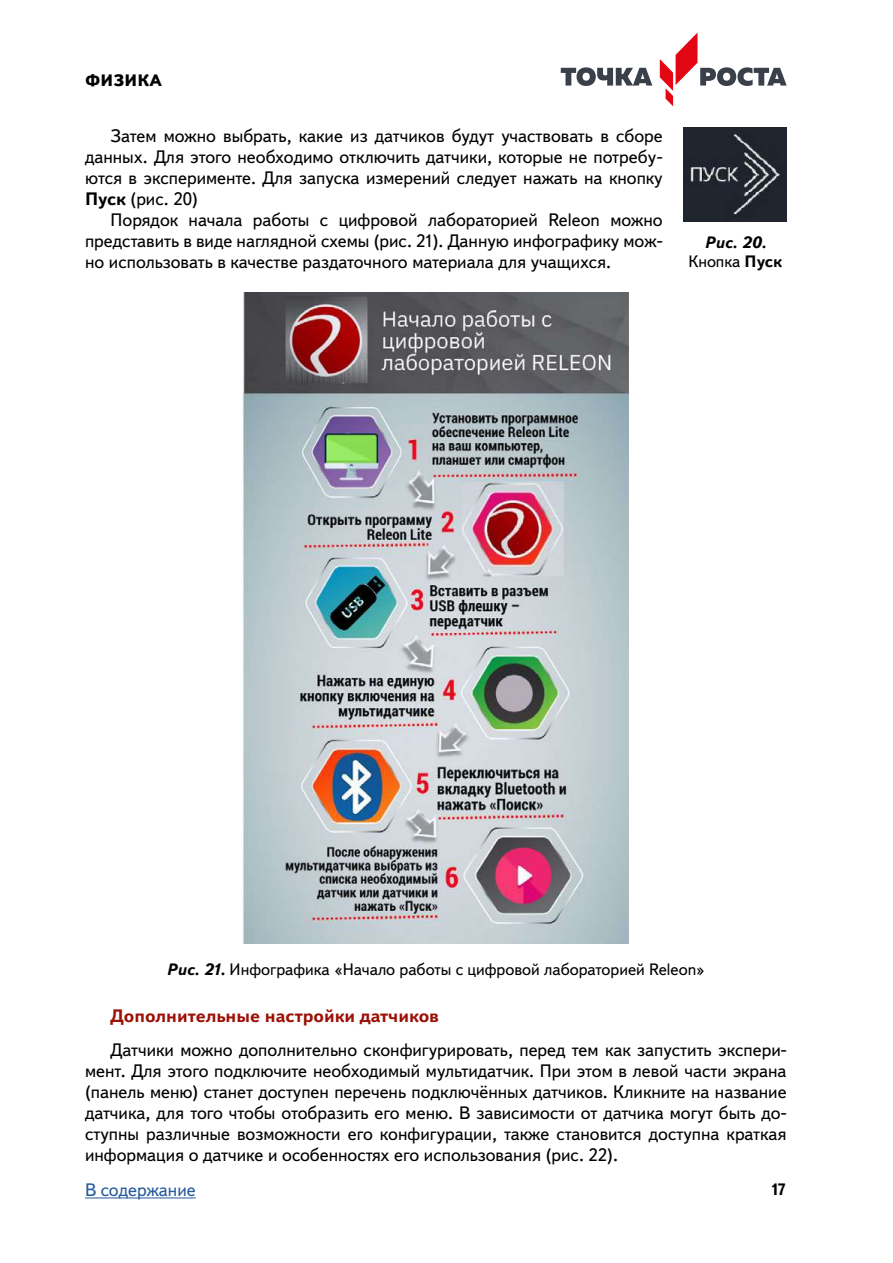
<style>
.page{position:relative;width:893px;height:1263px;background:#fff}
.page>*{position:absolute;margin:0;border:0;box-sizing:border-box;transform-origin:0 0}
.t1{font:18px/21px "Textbook New";color:#000;text-align:justify}
.t2{font:700 18px "Textbook New";color:#9c1006}
.t3{font:18px "Textbook New";color:#275b9b}
.t4{font:16.5px "Textbook New";color:#000}
.t5{font:italic 700 16.5px/19.5px "Textbook New";color:#000;text-align:center}
.t6{font:800 16.5px "Textbook New";letter-spacing:.01em;color:#000}
.t7{font:700 16.5px "Textbook New";color:#000}
.s1{font-weight:700}
.s2{font-weight:400;font-style:normal}
.s3{font-style:normal}
.s4{font-weight:700;font-style:italic}
</style>
<div class="page">
<hr style="left:85px;top:1197px;width:111px;height:1px;background:#275b9b">
<svg style="left:561px;top:67px;width:91px;height:19px"></svg>
<svg style="left:660px;top:32px;width:127px;height:74px"></svg>
<img style="left:243px;top:292px;width:386px;height:651px">
<img style="left:684px;top:128px;width:103px;height:94px">
<p class="t6" style="left:85px;top:70px;width:78px">ФИЗИКА</p>
<p class="t1" style="left:85px;top:125px;width:579px;text-indent:26px">Затем можно выбрать, какие из датчиков будут участвовать в сборе данных. Для этого необходимо отключить датчики, которые не потребу&shy;ются в эксперименте. Для запуска измерений следует нажать на кнопку <span class="s1">Пуск</span> (рис. 20)</p>
<p class="t1" style="left:85px;top:209px;width:579px;text-indent:26px">Порядок начала работы с цифровой лабораторией Releon можно представить в виде наглядной схемы (рис. 21). Данную инфографику мож&shy;но использовать в качестве раздаточного материала для учащихся.</p>
<p class="t5" style="left:689px;top:232px;width:95px">Рис. 20.<br><span class="s2">Кнопка</span> <span class="s3">Пуск</span></p>
<p class="t4" style="left:167px;top:959px;width:540px"><span class="s4">Рис. 21.</span> Инфографика «Начало работы с цифровой лабораторией Releon»</p>
<p class="t2" style="left:111px;top:1004px;width:330px">Дополнительные настройки датчиков</p>
<p class="t1" style="left:85px;top:1039px;width:703px;text-indent:26px">Датчики можно дополнительно сконфигурировать, перед тем как запустить экспери&shy;мент. Для этого подключите необходимый мультидатчик. При этом в левой части экрана (панель меню) станет доступен перечень подключённых датчиков. Кликните на название датчика, для того чтобы отобразить его меню. В зависимости от датчика могут быть до&shy;ступны различные возможности его конфигурации, также становится доступна краткая информация о датчике и особенностях его использования (рис. 22).</p>
<p class="t3" style="left:85px;top:1179px;width:112px">В содержание</p>
<p class="t7" style="left:770px;top:1179px;width:18px">17</p>
</div>
